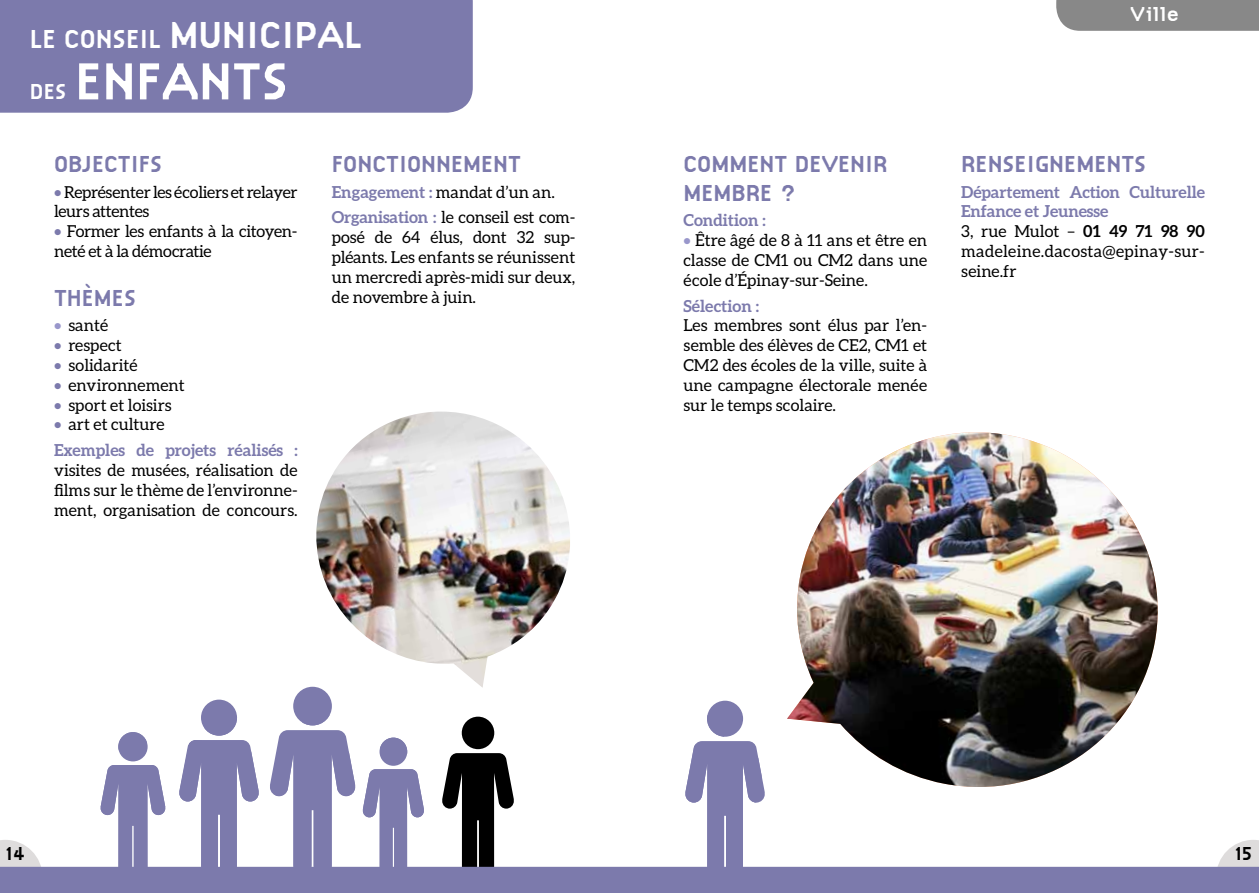
<style>
.page{position:relative;width:1259px;height:893px;background:#fff}
.page>*{position:absolute;margin:0;border:0;box-sizing:border-box;transform-origin:0 0}
.t1{font:700 54px "Citizen";color:#fff}
.t2{font:700 27px "Citizen";color:#fff}
.t3{font:700 24px "Citizen";color:#7c7aac}
.t4{font:700 22.5px "Citizen";color:#fff}
.t5{font:700 21px "Citizen";color:#fff}
.t6{font:700 19.5px "Citizen";color:#000}
.t7{font:16.5px/19.8px "Aleo";color:#000;text-align:justify}
.t8{font:16.5px/19.8px "Aleo";letter-spacing:.02em;color:#000}
.t9{font:16.5px/19.8px "Aleo";letter-spacing:-.02em;color:#000}
.t10{font:700 16.5px/25.8px "Aleo";color:#7c7aac}
.s1{font-size:39px}
.s2{color:#7c7aac}
.s3{color:#9997cb}
.s4{font-weight:400}
.s5{font-weight:400;color:#000}
.s6{font-weight:700;color:#7c7aac}
.s7{font-weight:700}
</style>
<div class="page">
<div style="left:0;top:0;width:473px;height:113px;background:#7c7aac"></div>
<div style="left:201px;top:700px;width:36px;height:36px;background:#7c7aac;border-radius:50%"></div>
<div style="left:293px;top:687px;width:39px;height:38px;background:#7c7aac;border-radius:50%"></div>
<div style="left:707px;top:701px;width:36px;height:36px;background:#7c7aac;border-radius:50%"></div>
<svg style="left:0;top:710px;width:1259px;height:183px"></svg>
<img style="left:787px;top:432px;width:386px;height:370px">
<img style="left:306px;top:412px;width:264px;height:276px">
<div style="left:1056px;top:0;width:203px;height:31px;background:#888"></div>
<h2 class="t2" style="left:30px;top:23px;width:329px">LE CONSEIL <span class="s1">MUNICIPAL</span></h2>
<h3 class="t4" style="left:30px;top:79px;width:35px">DES</h3>
<h1 class="t1" style="left:75px;top:49px;width:208px">ENFANTS</h1>
<h3 class="t3" style="left:54px;top:150px;width:51px">OBJECTIF</h3>
<h3 class="t3" style="left:150px;top:150px;width:13px">S</h3>
<p class="t9" style="left:54px;top:182px;width:245px"><span class="s2">•</span> Représenter les écoliers et relayer leurs attentes</p>
<p class="t9" style="left:54px;top:221px;width:245px"><span class="s2">•</span> Former les enfants à la citoyen&shy;neté et à la démocratie</p>
<h3 class="t3" style="left:54px;top:283px;width:83px">THÈMES</h3>
<p class="t7" style="left:54px;top:315px;width:56px"><span class="s3">•</span> santé</p>
<p class="t7" style="left:54px;top:335px;width:69px"><span class="s2">•</span> respect</p>
<p class="t7" style="left:54px;top:355px;width:85px"><span class="s2">•</span> solidarité</p>
<p class="t7" style="left:54px;top:375px;width:132px"><span class="s2">•</span> environnement</p>
<p class="t7" style="left:54px;top:395px;width:119px"><span class="s2">•</span> sport et loisirs</p>
<p class="t10" style="left:54px;top:411px;width:245px"><span class="s4">•</span> <span class="s5">art et culture<br></span>Exemples de projets réalisés :</p>
<p class="t7" style="left:54px;top:460px;width:245px">visites de musées, réalisation de films sur le thème de l’environne&shy;ment, organisation de concours.</p>
<h3 class="t3" style="left:332px;top:150px;width:15px">FONCTIONNEMENT</h3>
<p class="t7" style="left:332px;top:179px;width:245px;line-height:25.8px"><span class="s6">Engagement :</span> mandat d’un an.<br><span class="s6">Organisation :</span> le conseil est com-</p>
<p class="t7" style="left:332px;top:227px;width:245px">posé de 64 élus, dont 32 sup&shy;pléants. Les enfants se réunissent un mercredi après-midi sur deux, de novembre à juin.</p>
<p class="t5" style="left:1130px;top:2px;width:50px">VILLE</p>
<h3 class="t3" style="left:683px;top:150px;width:16px">COMMENT</h3>
<h3 class="t3" style="left:795px;top:150px;width:57px">DEVENIR</h3>
<h3 class="t3" style="left:683px;top:178px;width:16px">MEM</h3>
<h3 class="t3" style="left:731px;top:178px;width:66px">BRE ?</h3>
<p class="t10" style="left:683px;top:207px;width:84px">Condition :</p>
<p class="t7" style="left:683px;top:230px;width:245px"><span class="s3">•</span> Être âgé de 8 à 11 ans et être en classe de CM1 ou CM2 dans une école d’Épinay-sur-Seine.</p>
<p class="t10" style="left:683px;top:292px;width:77px">Sélection :</p>
<p class="t7" style="left:683px;top:315px;width:245px">Les membres sont élus par l’en&shy;semble des élèves de CE2, CM1 et CM2 des écoles de la ville, suite à une campagne électorale menée sur le temps scolaire.</p>
<h3 class="t3" style="left:961px;top:150px;width:68px">RENSEIGNEMENT</h3>
<h3 class="t3" style="left:1134px;top:150px;width:13px">S</h3>
<p class="t8" style="left:961px;top:182px;width:245px"><span class="s6">Département Action Culturelle<br>Enfance et Jeunesse<br></span>3, rue Mulot – <span class="s7">01 49 71 98 90 </span>madeleine.dacosta@epinay-sur&shy;seine.fr</p>
<p class="t6" style="left:6px;top:842px;width:21px">14</p>
<p class="t6" style="left:1234px;top:842px;width:19px">15</p>
</div>
